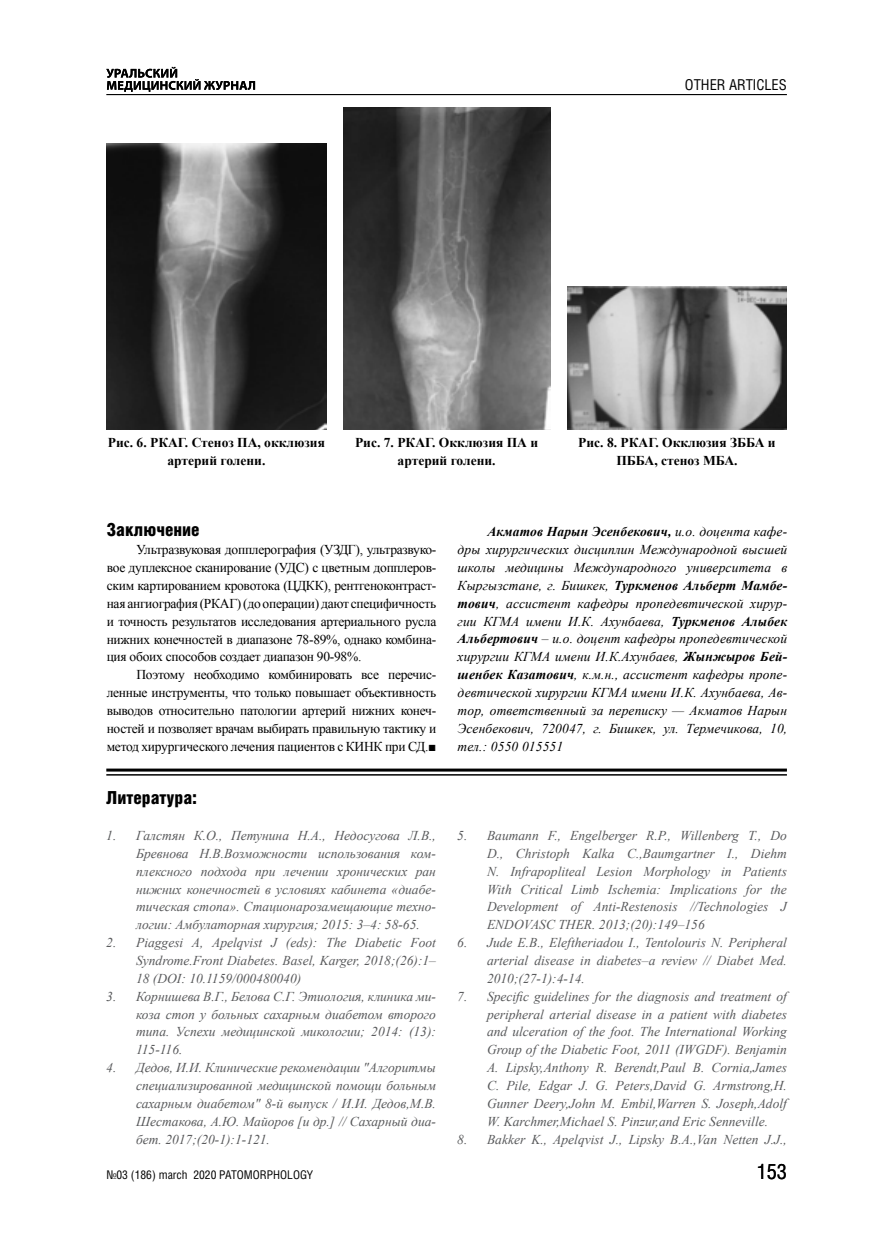
<style>
.page{position:relative;width:872px;height:1234px;background:#fff}
.page>*{position:absolute;margin:0;border:0;box-sizing:border-box;transform-origin:0 0}
.t1{font:21px "Helios Cond";color:#000}
.t2{font:900 18px "Helios Cond";color:#000}
.t3{font:15px "Helios Cond";color:#000}
.t4{font:italic 13.5px/17.9px "Times New Roman";color:#58595b;text-align:justify}
.t5{font:13.5px/17.9px "Times New Roman";letter-spacing:-.02em;color:#000;text-align:justify}
.t6{font:italic 13.5px/17.9px "Times New Roman";letter-spacing:.01em;color:#000;text-align:justify}
.t7{font:700 13.5px/17.9px "Times New Roman";color:#000;text-align:center}
.t8{font:12px "Helios Cond";color:#000}
.s1{font-weight:700}
</style>
<div class="page">
<hr style="left:106px;top:94px;width:681px;height:1px;background:#000">
<svg style="left:106px;top:67px;width:149px;height:25px"></svg>
<img style="left:106px;top:143px;width:220px;height:286px">
<img style="left:343px;top:108px;width:207px;height:321px">
<img style="left:567px;top:286px;width:220px;height:143px">
<hr style="left:106px;top:768px;width:681px;height:3px;background:#000">
<hr style="left:106px;top:774px;width:681px;height:1px;background:#000">
<p class="t3" style="left:685px;top:75px;width:103px">OTHER ARTICLES</p>
<p class="t7" style="left:108px;top:433px;width:219px">Рис. 6. РКАГ. Стеноз ПА, окклюзия артерий голени.</p>
<p class="t7" style="left:355px;top:433px;width:185px">Рис. 7. РКАГ. Окклюзия ПА и артерий голени.</p>
<p class="t7" style="left:578px;top:433px;width:199px">Рис. 8. РКАГ. Окклюзия ЗББА и<br>ПББА, стеноз МБА.</p>
<h2 class="t2" style="left:107px;top:519px;width:95px">Заключение</h2>
<p class="t5" style="left:107px;top:540px;width:331px;text-indent:30px">Ультразвуковая допплерография (УЗДГ), ультразвуко&shy;вое дуплексное сканирование (УДС) с цветным допплеров&shy;ским картированием кровотока (ЦДКК), рентгеноконтраст&shy;ная ангиография (РКАГ) (до операции) дают специфичность и точность результатов исследования артериального русла нижних конечностей в диапазоне 78-89%, однако комбина&shy;ция обоих способов создает диапазон 90-98%.</p>
<p class="t5" style="left:107px;top:665px;width:331px;text-indent:30px">Поэтому необходимо комбинировать все перечис&shy;ленные инструменты, что только повышает объективность выводов относительно патологии артерий нижних конеч&shy;ностей и позволяет врачам выбирать правильную тактику и метод хирургического лечения пациентов с КИНК при СД.■</p>
<h2 class="t2" style="left:106px;top:787px;width:92px">Литература:</h2>
<p class="t4" style="left:136px;top:826px;width:301px;text-indent:-30px">1. Галстян К.О., Петунина Н.А., Недосугова Л.В., Бревнова Н.В.Возможности использования ком&shy;плексного подхода при лечении хронических ран нижних конечностей в условиях кабинета «диабе&shy;тическая стопа». Стационарозамещающие техно&shy;логии: Амбулаторная хирургия; 2015: 3–4: 58-65.</p>
<p class="t4" style="left:136px;top:933px;width:301px;text-indent:-30px">2. Piaggesi A, Apelqvist J (eds): The Diabetic Foot Syndrome.Front Diabetes. Basel, Karger, 2018;(26):1– 18 (DOI: 10.1159/000480040)</p>
<p class="t4" style="left:136px;top:986px;width:301px;text-indent:-30px">3. Корнишева В.Г., Белова С.Г. Этиология, клиника ми&shy;коза стоп у больных сахарным диабетом второго типа. Успехи медицинской микологии; 2014: (13):<br>115-116.</p>
<p class="t4" style="left:136px;top:1058px;width:301px;text-indent:-30px">4. Дедов, И.И. Клинические рекомендации "Алгоритмы специализированной медицинской помощи больным сахарным диабетом" 8-й выпуск / И.И. Дедов,М.В.<br>Шестакова, А.Ю. Майоров [и др.] // Сахарный диа&shy;бет. 2017;(20-1):1-121.</p>
<p class="t6" style="left:457px;top:522px;width:331px;text-indent:30px"><span class="s1">Акматов Нарын Эсенбекович,</span> и.о. доцента кафе&shy;дры хирургических дисциплин Международной высшей школы медицины Международного университета в Кыргызстане, г. Бишкек, <span class="s1">Туркменов Альберт Мамбе&shy;тович</span>, ассистент кафедры пропедевтической хирур&shy;гии КГМА имени И.К. Ахунбаева, <span class="s1">Туркменов Алыбек Альбертович</span> – и.о. доцент кафедры пропедевтической хирургии КГМА имени И.К.Ахунбаев, <span class="s1">Жынжыров Бей&shy;шенбек Казатович</span>, к.м.н., ассистент кафедры пропе&shy;девтической хирургии КГМА имени И.К. Ахунбаева, Ав&shy;тор, ответственный за переписку — Акматов Нарын Эсенбекович, 720047, г. Бишкек, ул. Термечикова, 10, тел.: 0550 015551</p>
<p class="t4" style="left:487px;top:826px;width:301px;text-indent:-30px">5. Baumann F., Engelberger R.P., Willenberg T., Do D., Christoph Kalka C.,Baumgartner I., Diehm N. Infrapopliteal Lesion Morphology in Patients With Critical Limb Ischemia: Implications for the Development of Anti-Restenosis //Technologies J ENDOVASC THER. 2013;(20):149–156</p>
<p class="t4" style="left:487px;top:933px;width:301px;text-indent:-30px">6. Jude E.B., Eleftheriadou I., Tentolouris N. Peripheral arterial disease in diabetes–a review // Diabet Med.<br>2010;(27-1):4-14.</p>
<p class="t4" style="left:487px;top:986px;width:301px;text-indent:-30px">7. Specific guidelines for the diagnosis and treatment of peripheral arterial disease in a patient with diabetes and ulceration of the foot. The International Working Group of the Diabetic Foot, 2011 (IWGDF). Benjamin A. Lipsky,Anthony R. Berendt,Paul B. Cornia,James C. Pile, Edgar J. G. Peters,David G. Armstrong,H.<br>Gunner Deery,John M. Embil,Warren S. Joseph,Adolf W. Karchmer,Michael S. Pinzur,and Eric Senneville.</p>
<p class="t4" style="left:457px;top:1129px;width:331px">8. Bakker K., Apelqvist J., Lipsky B.A.,Van Netten J.J.,</p>
<p class="t8" style="left:106px;top:1167px;width:208px">№03 (186) MARCH 2020 PATOMORPHOLOGY</p>
<h1 class="t1" style="left:756px;top:1158px;width:32px">153</h1>
</div>
